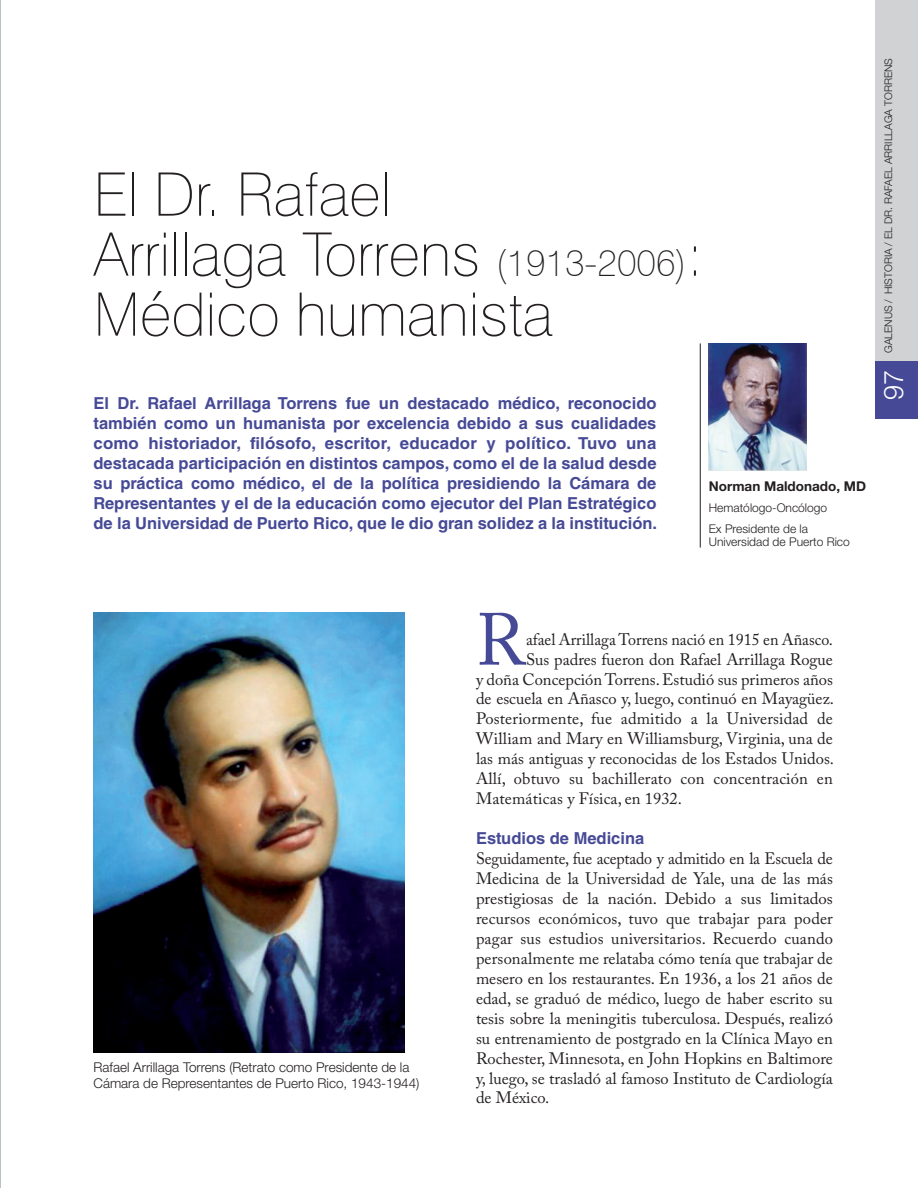
<style>
.page{position:relative;width:918px;height:1188px;background:#fff}
.page>*{position:absolute;margin:0;border:0;box-sizing:border-box;transform-origin:0 0}
._04__Superindice{font:72.9px "Adobe Caslon Pro";color:#464a96}
._01__TItulO{font:100 60px "Swiss 721 BT";color:#231f20}
._05__Info_de_doc{font:300 27px "Helvetica Neue";color:#fff}
._03__Texto{font:16.5px/20px "Adobe Caslon Pro";color:#231f20;text-align:justify}
._06__Sub_título{font:700 16.5px/20px "Helvetica LT Std";color:#464a96;text-align:justify}
._04__Superindice-2{font:16.5px "Adobe Caslon Pro";color:#231f20}
._07__Fotos{font:300 13.5px/16.2px "Helvetica Neue";color:#231f20}
._05__Nombre_de_docto{font:700 13.5px "Helvetica Neue";color:#231f20}
._05__Info_de_doc-2{font:300 12px "Helvetica Neue";color:#231f20}
.t1{font:300 10.5px "Helvetica Neue";color:#231f20}
.s1{font-size:37.5px}
</style>
<div class="page">
<hr style="left:0;top:0;width:1px;height:1188px;background:#b8c5bf">
<img style="left:709px;top:344px;width:98px;height:127px">
<hr style="left:700px;top:343px;width:1px;height:205px;background:#231f20">
<img style="left:94px;top:613px;width:311px;height:439px">
<div style="left:875px;top:0;width:43px;height:412px;background:#d1d2d4"></div>
<div style="left:875px;top:361px;width:43px;height:57px;background:#464a96"></div>
<p class="_01__TItulO" style="left:94px;top:158px;width:299px">El Dr. Rafael</p>
<p class="_01__TItulO" style="left:94px;top:218px;width:611px">Arrillaga Torrens <span class="s1">(1913-2006)</span>:</p>
<p class="_01__TItulO" style="left:94px;top:278px;width:461px">Médico humanista</p>
<p class="_06__Sub_título" style="left:94px;top:393px;width:565px">El Dr. Rafael Arrillaga Torrens fue un destacado médico, reconocido también como un humanista por excelencia debido a sus cualidades como historiador, filósofo, escritor, educador y político. Tuvo una destacada participación en distintos campos, como el de la salud desde su práctica como médico, el de la política presidiendo la Cámara de Representantes y el de la educación como ejecutor del Plan Estratégico de la Universidad de Puerto Rico, que le dio gran solidez a la institución.</p>
<p class="_05__Nombre_de_docto" style="left:709px;top:478px;width:159px">Norman Maldonado, MD</p>
<p class="_05__Info_de_doc-2" style="left:709px;top:500px;width:120px">Hematólogo-Oncólogo</p>
<p class="_05__Info_de_doc-2" style="left:709px;top:521px;width:101px">Ex Presidente de la</p>
<p class="_05__Info_de_doc-2" style="left:709px;top:535px;width:142px">Universidad de Puerto Rico</p>
<p class="t1" style="left:882px;top:353px;width:296px;rotate:-90deg">GALENUS / HISTORIA / EL DR. RAFAEL ARRILLAGA TORRENS</p>
<p class="_05__Info_de_doc" style="left:877px;top:400px;width:32px;rotate:-90deg">97</p>
<p class="_07__Fotos" style="left:94px;top:1059px;width:327px">Rafael Arrillaga Torrens (Retrato como Presidente de la<br>Cámara de Representantes de Puerto Rico, 1943-1944)</p>
<p class="_04__Superindice" style="left:476px;top:597px;width:51px">R</p>
<p class="_04__Superindice-2" style="left:526px;top:629px;width:308px">afael Arrillaga Torrens nació en 1915 en Añasco.</p>
<p class="_04__Superindice-2" style="left:526px;top:649px;width:308px">Sus padres fueron don Rafael Arrillaga Rogue</p>
<p class="_04__Superindice-2" style="left:476px;top:669px;width:358px">y doña Concepción Torrens. Estudió sus primeros años</p>
<p class="_04__Superindice-2" style="left:476px;top:689px;width:360px">de escuela en Añasco y, luego, continuó en Mayagüez.</p>
<p class="_04__Superindice-2" style="left:476px;top:709px;width:358px">Posteriormente, fue admitido a la Universidad de</p>
<p class="_04__Superindice-2" style="left:476px;top:729px;width:358px">William and Mary en Williamsburg, Virginia, una de</p>
<p class="_04__Superindice-2" style="left:476px;top:749px;width:360px">las más antiguas y reconocidas de los Estados Unidos.</p>
<p class="_04__Superindice-2" style="left:476px;top:769px;width:358px">Allí, obtuvo su bachillerato con concentración en</p>
<p class="_04__Superindice-2" style="left:476px;top:789px;width:208px">Matemáticas y Física, en 1932.</p>
<p class="_06__Sub_título" style="left:476px;top:828px;width:170px">Estudios de Medicina</p>
<p class="_03__Texto" style="left:476px;top:848px;width:358px">Seguidamente, fue aceptado y admitido en la Escuela de Medicina de la Universidad de Yale, una de las más prestigiosas de la nación. Debido a sus limitados recursos económicos, tuvo que trabajar para poder pagar sus estudios universitarios. Recuerdo cuando personalmente me relataba cómo tenía que trabajar de mesero en los restaurantes. En 1936, a los 21 años de edad, se graduó de médico, luego de haber escrito su tesis sobre la meningitis tuberculosa. Después, realizó su entrenamiento de postgrado en la Clínica Mayo en Rochester, Minnesota, en John Hopkins en Baltimore y, luego, se trasladó al famoso Instituto de Cardiología de México.</p>
</div>
